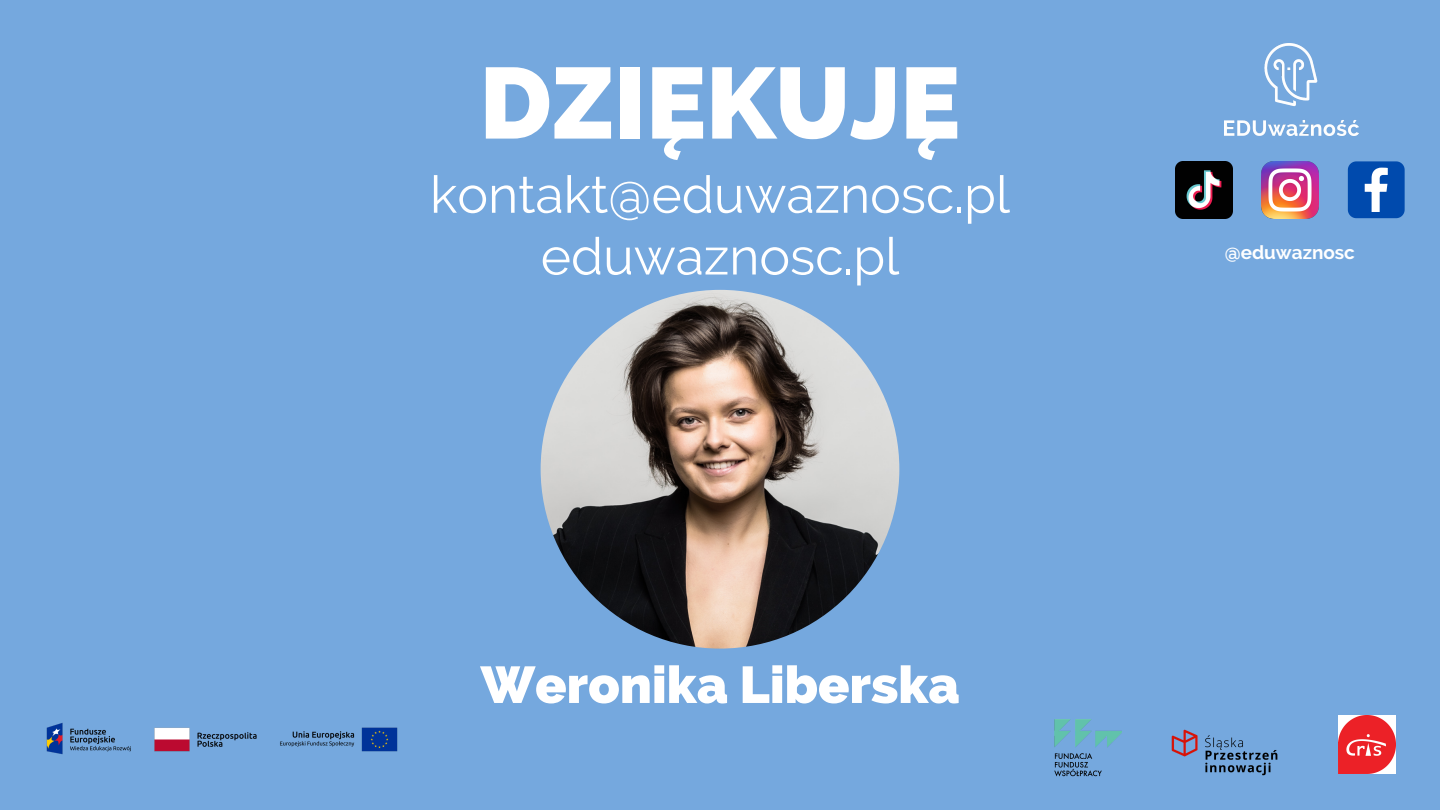
<style>
.page{position:relative;width:1440px;height:810px;background:#75a8de}
.page>*{position:absolute;margin:0;border:0;box-sizing:border-box;transform-origin:0 0}
.t1{font:800 100.5px "Raleway";color:#fff}
.t2{font:51.6px "Raleway";color:#fff}
.t3{font:800 51.6px "Raleway";color:#fff}
.t4{font:700 18.9px "Raleway";color:#fff}
</style>
<div class="page">
<img style="left:541px;top:290px;width:358px;height:359px;border-radius:50%">
<img style="left:1225px;top:44px;width:134px;height:91px">
<img style="left:1054px;top:719px;width:68px;height:58px">
<img style="left:1171px;top:729px;width:107px;height:47px">
<img style="left:1338px;top:715px;width:57px;height:59px">
<svg style="left:1348px;top:161px;width:57px;height:57px"></svg>
<img style="left:1261px;top:161px;width:57px;height:57px">
<img style="left:1175px;top:161px;width:57px;height:57px">
<img style="left:46px;top:723px;width:352px;height:31px">
<p class="t1" style="left:480px;top:44px;width:482px">DZIĘKUJĘ</p>
<p class="t2" style="left:430px;top:164px;width:581px">kontakt@eduwaznosc.pl</p>
<p class="t2" style="left:541px;top:226px;width:360px">eduwaznosc.pl</p>
<p class="t3" style="left:481px;top:654px;width:480px">Weronika Liberska</p>
<p class="t4" style="left:1225px;top:241px;width:132px">@eduwaznosc</p>
</div>
